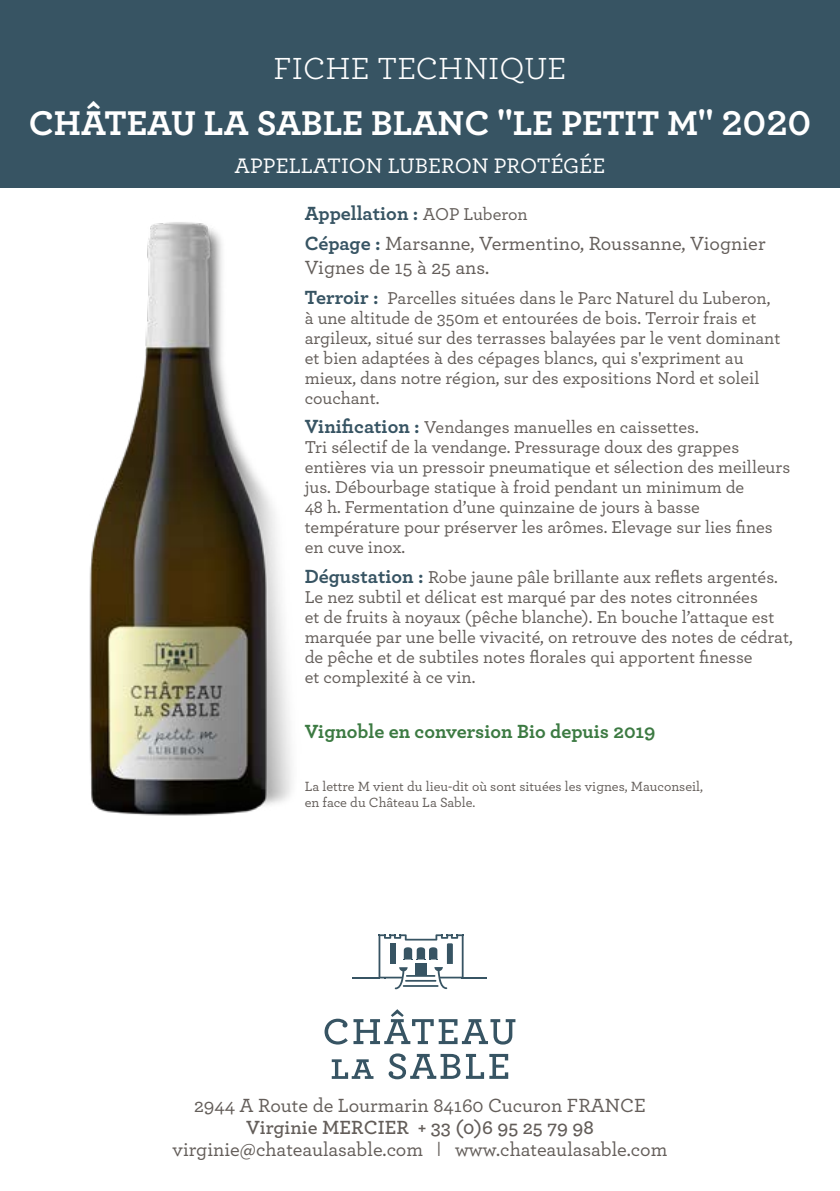
<style>
.page{position:relative;width:840px;height:1191px;background:#fff}
.page>*{position:absolute;margin:0;border:0;box-sizing:border-box;transform-origin:0 0}
.t1{font:700 36px "Archer";color:#fff}
.t2{font:32px "Archer";color:#fff}
.t3{font:500 22px "Archer";color:#fff}
.t4{font:500 20px/24px "Archer";color:#635d59}
.t5{font:700 20px "Archer";color:#3c7a42}
.t6{font:600 20px "Archer";color:#635d59}
.t7{font:700 20px "Archer";color:#375463}
.t8{font:500 18px/20px "Archer";color:#635d59}
.t9{font:500 14px/16.8px "Archer";color:#635d59}
.s1{font-weight:500;font-size:18px;color:#635d59}
.s2{font-weight:700;color:#375463}
.s3{font-weight:700;font-size:20px;color:#375463}
.s4{font-family:"Uni Sans Book";font-weight:400}
</style>
<div class="page">
<div style="left:0;top:0;width:839px;height:187px;background:#375463"></div>
<img style="left:89px;top:222px;width:203px;height:594px">
<svg style="left:324px;top:1018px;width:23px;height:26px"></svg>
<svg style="left:353px;top:1009px;width:162px;height:35px"></svg>
<svg style="left:331px;top:1059px;width:42px;height:19px"></svg>
<svg style="left:388px;top:1053px;width:120px;height:26px"></svg>
<svg style="left:352px;top:934px;width:134px;height:55px"></svg>
<p class="t2" style="left:273px;top:47px;width:294px">FICHE TECHNIQUE</p>
<p class="t1" style="left:29px;top:94px;width:783px">CHÂTEAU LA SABLE BLANC "LE PETIT M" 2020</p>
<p class="t3" style="left:234px;top:149px;width:372px">APPELLATION LUBERON PROTÉGÉE</p>
<p class="t7" style="left:304px;top:198px;width:224px">Appellation : <span class="s1">AOP Luberon</span></p>
<p class="t4" style="left:304px;top:230px;width:462px"><span class="s2">Cépage :</span> Marsanne, Vermentino, Roussanne, Viognier<br>Vignes de 15 à 25 ans.</p>
<p class="t8" style="left:304px;top:287px;width:477px"><span class="s3">Terroir :</span> Parcelles situées dans le Parc Naturel du Luberon, à une altitude de 350m et entourées de bois. Terroir frais et argileux, situé sur des terrasses balayées par le vent dominant et bien adaptées à des cépages blancs, qui s'expriment au mieux, dans notre région, sur des expositions Nord et soleil couchant.</p>
<p class="t8" style="left:304px;top:416px;width:486px"><span class="s3">Vinification :</span> Vendanges manuelles en caissettes.<br>Tri sélectif de la vendange. Pressurage doux des grappes entières via un pressoir pneumatique et sélection des meilleurs jus. Débourbage statique à froid pendant un minimum de<br>48 h. Fermentation d’une quinzaine de jours à basse température pour préserver les arômes. Elevage sur lies fines en cuve inox.</p>
<p class="t8" style="left:304px;top:566px;width:489px"><span class="s3">Dégustation :</span> Robe jaune pâle brillante aux reflets argentés.<br>Le nez subtil et délicat est marqué par des notes citronnées<br>et de fruits à noyaux (pêche blanche). En bouche l’attaque est marquée par une belle vivacité, on retrouve des notes de cédrat, de pêche et de subtiles notes florales qui apportent finesse<br>et complexité à ce vin.</p>
<p class="t5" style="left:304px;top:716px;width:352px">Vignoble en conversion Bio depuis 2019</p>
<p class="t9" style="left:304px;top:776px;width:399px">La lettre M vient du lieu-dit où sont situées les vignes, Mauconseil, en face du Château La Sable.</p>
<p class="t4" style="left:194px;top:1092px;width:453px">2944 A Route de Lourmarin 84160 Cucuron FRANCE</p>
<p class="t6" style="left:246px;top:1112px;width:349px">Virginie MERCIER + 33 (0)6 95 25 79 98</p>
<p class="t4" style="left:172px;top:1136px;width:496px">virginie@chateaulasable.com <span class="s4">I</span> www.chateaulasable.com</p>
</div>
